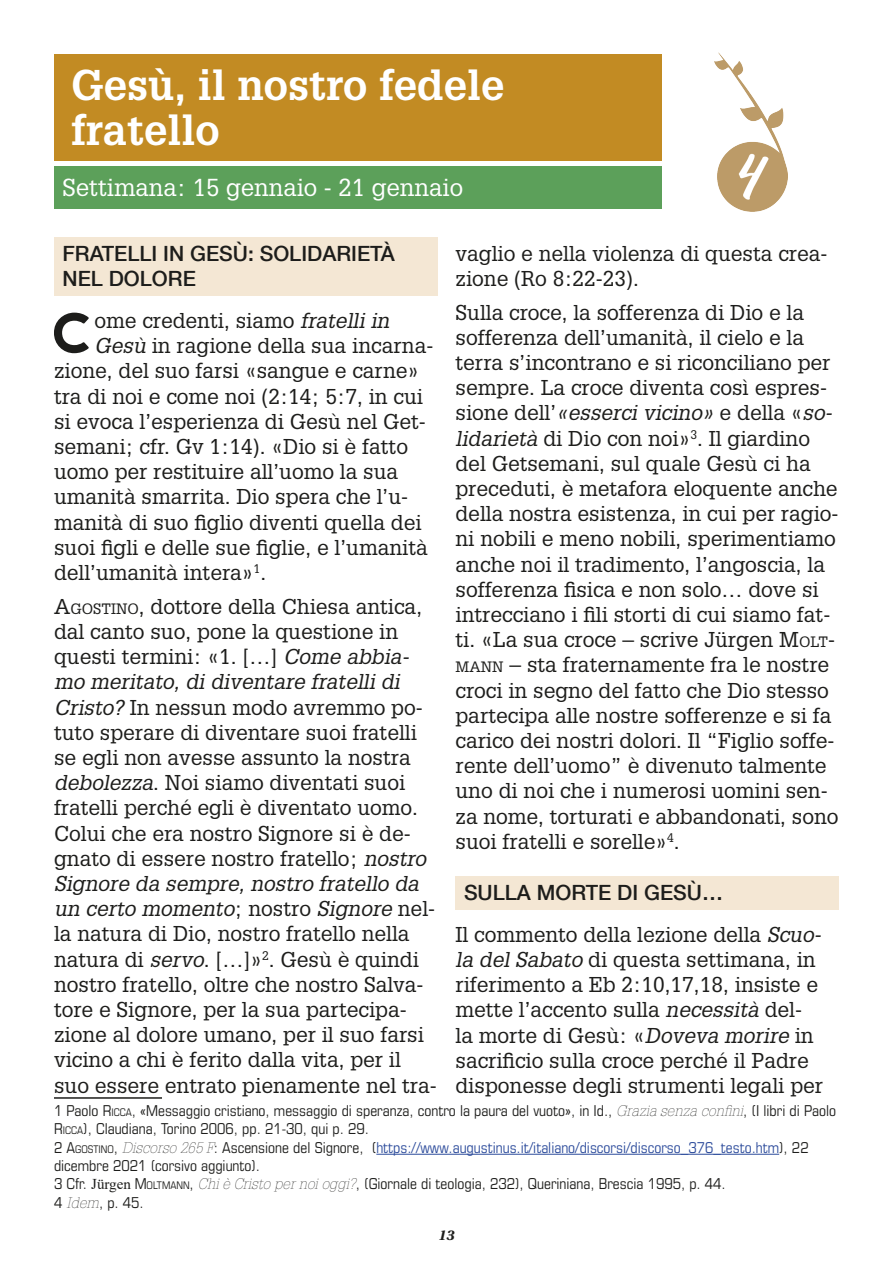
<style>
.page{position:relative;width:893px;height:1263px;background:#fff}
.page>*{position:absolute;margin:0;border:0;box-sizing:border-box;transform-origin:0 0}
.Normal-capolettera{font:55.5px "Abside Round 1";color:#1d1d1b}
.Titolo-cap-01{font:700 42px/45px "Glypha";color:#fff}
.t1{font:24px "Glypha LT Std";color:#fff}
.Normal-capolettera-2{font:21px/25.2px "Glypha LT Std";color:#1d1d1b}
.titoletto-par-02{font:500 21px/25.2px "Helvetica Neue LT Com";color:#1d1d1b}
.nota-a-pie-di-pagina{font:condensed 15px/18px "Eurostile LT Std";color:#1d1d1b}
.nota-a-pie-di-pagina-2{font:condensed 15px/18px "Eurostile LT Std";color:#2c4b9b}
.t2{font:italic 700 15px "Utopia Std";color:#1d1d1b}
.s1{font-style:italic}
.s2{font-style:inherit}
.s3{font-size:14.7px}
.s4{font-size:10.5px}
.s5{font-family:"Glypha LT Std";font-weight:100;font-style:italic;font-stretch:normal}
.s6{color:#1d1d1b}
.s7{font-size:10.5px;color:#1d1d1b}
.s8{font-family:"Glypha LT Std";font-weight:100;font-style:italic;font-stretch:normal;color:#1d1d1b}
.s9{font-family:"Times New Roman";font-stretch:normal}
</style>
<div class="page">
<div style="left:54px;top:237px;width:383px;height:59px;background:#f4e7d4"></div>
<hr style="left:54px;top:1097px;width:108px;height:2px;background:#1d1d1b">
<hr style="left:376px;top:1154px;width:403px;height:1px;background:#2c4b9b">
<div style="left:455px;top:876px;width:384px;height:34px;background:#f4e7d4"></div>
<div style="left:54px;top:54px;width:608px;height:106px;background:#c28b23"></div>
<div style="left:54px;top:166px;width:608px;height:43px;background:#5ca05a"></div>
<img style="left:714px;top:52px;width:73px;height:160px">
<p class="Titolo-cap-01" style="left:71px;top:61px;width:435px">Gesù, il nostro fedele fratello</p>
<p class="t1" style="left:63px;top:173px;width:402px">Settimana: 15 gennaio - 21 gennaio</p>
<p class="titoletto-par-02" style="left:63px;top:240px;width:334px">FRATELLI IN GESÙ: SOLIDARIETÀ<br>NEL DOLORE</p>
<p class="Normal-capolettera" style="left:53px;top:296px;width:43px">C</p>
<p class="Normal-capolettera-2" style="left:95px;top:307px;width:296px">ome credenti, siamo <span class="s1">fratelli in</span></p>
<p class="Normal-capolettera-2" style="left:455px;top:240px;width:373px">vaglio e nella violenza di questa crea&shy;zione (Ro 8:22-23).</p>
<p class="Normal-capolettera-2" style="left:455px;top:299px;width:385px">Sulla croce, la sofferenza di Dio e la sofferenza dell’umanità, il cielo e la terra s’incontrano e si riconciliano per sempre. La croce diventa così espres&shy;sione dell’<span class="s1">«esserci vicino»</span> e della «<span class="s1">so&shy;lidarietà</span> di Dio con noi»<sup>3</sup>. Il giardino del Getsemani, sul quale Gesù ci ha preceduti, è metafora eloquente anche della nostra esistenza, in cui per ragio&shy;ni nobili e meno nobili, sperimentiamo anche noi il tradimento, l’angoscia, la sofferenza fisica e non solo… dove si intrecciano i fili storti di cui siamo fat&shy;ti. «La sua croce – scrive Jürgen <span class="s2">M</span><span class="s3">OLT</span><span class="s2">-</span><span class="s3">MANN</span> – sta fraternamente fra le nostre croci in segno del fatto che Dio stesso partecipa alle nostre sofferenze e si fa carico dei nostri dolori. Il “Figlio soffe&shy;rente dell’uomo” è divenuto talmente uno di noi che i numerosi uomini sen&shy;za nome, torturati e abbandonati, sono suoi fratelli e sorelle»<sup>4</sup>.</p>
<p class="titoletto-par-02" style="left:464px;top:879px;width:261px">SULLA MORTE DI GESÙ…</p>
<p class="Normal-capolettera-2" style="left:455px;top:921px;width:369px">Il commento della lezione della <span class="s1">Scuo&shy;la del Sabato</span> di questa settimana, in riferimento a Eb 2:10,17,18, insiste e mette l’accento sulla <span class="s1">necessità</span> del&shy;la morte di Gesù: «<span class="s1">Doveva morire</span> in sacrificio sulla croce perché il Padre disponesse degli strumenti legali per</p>
<p class="Normal-capolettera-2" style="left:95px;top:333px;width:340px"><span class="s1">Gesù</span> in ragione della sua incarna-</p>
<p class="Normal-capolettera-2" style="left:54px;top:358px;width:367px">zione, del suo farsi «sangue e carne»</p>
<p class="Normal-capolettera-2" style="left:54px;top:383px;width:371px">tra di noi e come noi (2:14; 5:7, in cui</p>
<p class="Normal-capolettera-2" style="left:54px;top:408px;width:373px">si evoca l’esperienza di Gesù nel Get-</p>
<p class="Normal-capolettera-2" style="left:54px;top:433px;width:355px">semani; cfr. Gv 1:14). «Dio si è fatto</p>
<p class="Normal-capolettera-2" style="left:54px;top:459px;width:346px">uomo per restituire all’uomo la sua</p>
<p class="Normal-capolettera-2" style="left:54px;top:484px;width:356px">umanità smarrita. Dio spera che l’u-</p>
<p class="Normal-capolettera-2" style="left:54px;top:509px;width:369px">manità di suo figlio diventi quella dei</p>
<p class="Normal-capolettera-2" style="left:54px;top:534px;width:375px">suoi figli e delle sue figlie, e l’umanità</p>
<p class="Normal-capolettera-2" style="left:54px;top:559px;width:214px">dell’umanità intera»<sup>1</sup>.</p>
<p class="Normal-capolettera-2" style="left:54px;top:593px;width:384px"><span class="s2">A</span><span class="s3">GOSTINO</span>, dottore della Chiesa antica, dal canto suo, pone la questione in questi termini: «1. […] <span class="s1">Come abbia&shy;mo meritato, di diventare fratelli di Cristo?</span> In nessun modo avremmo po&shy;tuto sperare di diventare suoi fratelli se egli non avesse assunto la nostra <span class="s1">debolezza</span>. Noi siamo diventati suoi fratelli perché egli è diventato uomo.<br>Colui che era nostro Signore si è de&shy;gnato di essere nostro fratello; <span class="s1">nostro Signore da sempre, nostro fratello da un certo momento</span>; nostro <span class="s1">Signore</span> nel&shy;la natura di Dio, nostro fratello nella natura di <span class="s1">servo</span>. […]»<sup>2</sup>. Gesù è quindi nostro fratello, oltre che nostro Salva&shy;tore e Signore, per la sua partecipa&shy;zione al dolore umano, per il suo farsi vicino a chi è ferito dalla vita, per il suo essere entrato pienamente nel tra-</p>
<p class="nota-a-pie-di-pagina" style="left:54px;top:1101px;width:783px">1 Paolo <span class="s2">R</span><span class="s4">ICCA</span>, «Messaggio cristiano, messaggio di speranza, contro la paura del vuoto», in Id., <span class="s5">Grazia senza confini</span>, (I libri di Paolo<br><span class="s2">R</span><span class="s4">ICCA</span>), Claudiana, Torino 2006, pp. 21-30, qui p. 29.</p>
<p class="nota-a-pie-di-pagina-2" style="left:54px;top:1138px;width:756px"><span class="s6">2</span> <span class="s6">A</span><span class="s7">GOSTINO</span><span class="s6">,</span> <span class="s8">Discorso 265 F</span><span class="s6">: Ascensione del Signore, (</span>https://www.augustinus.it/italiano/discorsi/discorso_376_testo.htm<span class="s6">), 22 dicembre 2021 (corsivo aggiunto).</span></p>
<p class="nota-a-pie-di-pagina" style="left:54px;top:1175px;width:673px">3 Cfr. <span class="s9">Jürgen</span> <span class="s2">M</span><span class="s4">OLTMANN</span>, <span class="s5">Chi è Cristo per noi oggi?</span>, (Giornale di teologia, 232), Queriniana, Brescia 1995, p. 44.</p>
<p class="nota-a-pie-di-pagina" style="left:54px;top:1193px;width:91px">4 <span class="s5">Idem</span>, p. 45.</p>
<p class="t2" style="left:439px;top:1226px;width:17px">13</p>
</div>
